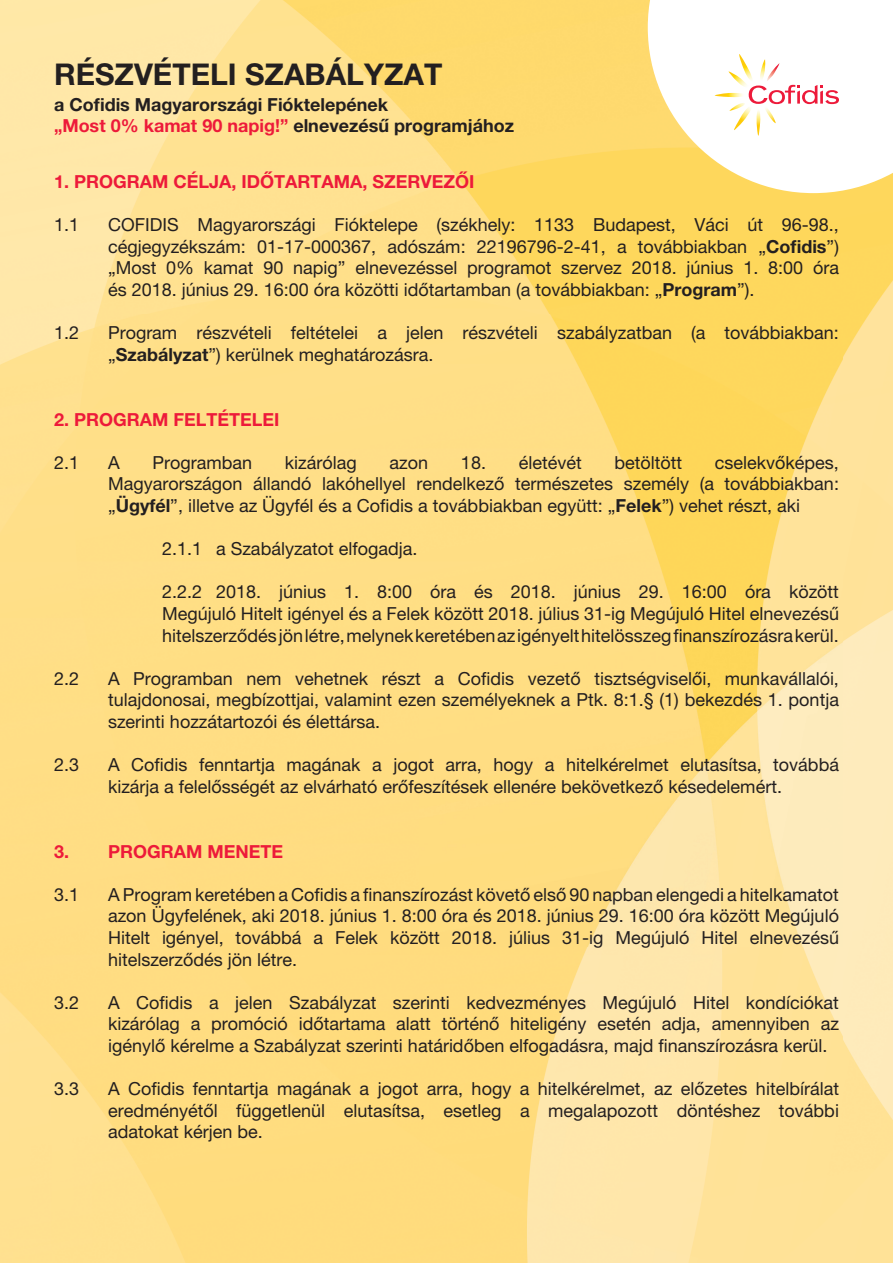
<style>
.page{position:relative;width:893px;height:1263px;background:#fff}
.page>*{position:absolute;margin:0;border:0;box-sizing:border-box;transform-origin:0 0}
.t1{font:700 30px "Helvetica Neue LT Pro";color:#231f20}
.t2{font:18px/21.6px "Helvetica Neue LT Pro";color:#231f20;text-align:justify}
.t3{font:700 18px/21.6px "Helvetica Neue LT Pro";color:#231f20}
.t4{font:700 18px "Helvetica Neue LT Pro";color:#ed1a3a}
.s1{color:#ed1a3a}
.s2{font-weight:700}
</style>
<div class="page">
<img style="left:0;top:0;width:893px;height:1263px">
<svg style="left:648px;top:0;width:245px;height:193px"></svg>
<img style="left:767px;top:63px;width:13px;height:18px">
<svg style="left:749px;top:81px;width:90px;height:23px"></svg>
<img style="left:756px;top:109px;width:4px;height:26px">
<img style="left:729px;top:103px;width:17px;height:8px">
<img style="left:728px;top:71px;width:21px;height:17px">
<img style="left:715px;top:93px;width:30px;height:4px">
<img style="left:764px;top:106px;width:12px;height:17px">
<img style="left:760px;top:59px;width:6px;height:23px">
<img style="left:739px;top:54px;width:14px;height:27px">
<img style="left:734px;top:106px;width:18px;height:24px">
<h1 class="t1" style="left:54px;top:64px;width:390px">RÉSZVÉTELI SZABÁLYZAT</h1>
<p class="t3" style="left:54px;top:95px;width:462px">a Cofidis Magyarországi Fióktelepének<br><span class="s1">„Most 0% kamat 90 napig!”</span> elnevezésű programjához</p>
<p class="t4" style="left:54px;top:175px;width:422px">1. PROGRAM CÉLJA, IDŐTARTAMA, SZERVEZŐI</p>
<p class="t2" style="left:54px;top:216px;width:27px">1.1</p>
<p class="t2" style="left:108px;top:216px;width:732px">COFIDIS Magyarországi Fióktelepe (székhely: 1133 Budapest, Váci út 96-98., cégjegyzékszám: 01-17-000367, adószám: 22196796-2-41, a továbbiakban „<span class="s2">Cofidis</span>”) „Most 0% kamat 90 napig” elnevezéssel programot szervez 2018. június 1. 8:00 óra és 2018. június 29. 16:00 óra közötti időtartamban (a továbbiakban: „<span class="s2">Program</span>”).</p>
<p class="t2" style="left:54px;top:324px;width:27px">1.2</p>
<p class="t2" style="left:108px;top:324px;width:732px">Program részvételi feltételei a jelen részvételi szabályzatban (a továbbiakban: „<span class="s2">Szabályzat</span>”) kerülnek meghatározásra.</p>
<p class="t4" style="left:54px;top:413px;width:227px">2. PROGRAM FELTÉTELEI</p>
<p class="t2" style="left:54px;top:453px;width:27px">2.1</p>
<p class="t2" style="left:108px;top:453px;width:13px">A</p>
<p class="t2" style="left:152px;top:453px;width:101px">Programban</p>
<p class="t2" style="left:285px;top:453px;width:73px">kizárólag</p>
<p class="t2" style="left:390px;top:453px;width:40px">azon</p>
<p class="t2" style="left:461px;top:453px;width:122px">18. életévét</p>
<p class="t2" style="left:614px;top:453px;width:69px">betöltött</p>
<p class="t2" style="left:108px;top:453px;width:732px;text-indent:607px">cselekvőképes, Magyarországon állandó lakóhellyel rendelkező természetes személy (a továbbiakban: „<span class="s2">Ügyfél</span>”, illetve az Ügyfél és a Cofidis a továbbiakban együtt: „<span class="s2">Felek</span>”) vehet részt, aki</p>
<p class="t2" style="left:162px;top:540px;width:257px">2.1.1 a Szabályzatot elfogadja.</p>
<p class="t2" style="left:162px;top:583px;width:678px">2.2.2 2018. június 1. 8:00 óra és 2018. június 29. 16:00 óra között Megújuló Hitelt igényel és a Felek között 2018. július 31-ig Megújuló Hitel elnevezésű hitelszerződés jön létre, melynek keretében az igényelt hitelösszeg finanszírozásra kerül.</p>
<p class="t2" style="left:54px;top:669px;width:27px">2.2</p>
<p class="t2" style="left:108px;top:669px;width:732px">A Programban nem vehetnek részt a Cofidis vezető tisztségviselői, munkavállalói, tulajdonosai, megbízottjai, valamint ezen személyeknek a Ptk. 8:1.§ (1) bekezdés 1. pontja szerinti hozzátartozói és élettársa.</p>
<p class="t2" style="left:54px;top:756px;width:27px">2.3</p>
<p class="t2" style="left:108px;top:756px;width:732px">A Cofidis fenntartja magának a jogot arra, hogy a hitelkérelmet elutasítsa, továbbá kizárja a felelősségét az elvárható erőfeszítések ellenére bekövetkező késedelemért.</p>
<p class="t4" style="left:54px;top:845px;width:230px">3. PROGRAM MENETE</p>
<p class="t2" style="left:54px;top:885px;width:27px">3.1</p>
<p class="t2" style="left:108px;top:885px;width:732px">A Program keretében a Cofidis a finanszírozást követő első 90 napban elengedi a hitelkamatot azon Ügyfelének, aki 2018. június 1. 8:00 óra és 2018. június 29. 16:00 óra között Megújuló Hitelt igényel, továbbá a Felek között 2018. július 31-ig Megújuló Hitel elnevezésű hitelszerződés jön létre.</p>
<p class="t2" style="left:54px;top:993px;width:27px">3.2</p>
<p class="t2" style="left:108px;top:993px;width:732px">A Cofidis a jelen Szabályzat szerinti kedvezményes Megújuló Hitel kondíciókat kizárólag a promóció időtartama alatt történő hiteligény esetén adja, amennyiben az igénylő kérelme a Szabályzat szerinti határidőben elfogadásra, majd finanszírozásra kerül.</p>
<p class="t2" style="left:54px;top:1080px;width:27px">3.3</p>
<p class="t2" style="left:108px;top:1080px;width:732px">A Cofidis fenntartja magának a jogot arra, hogy a hitelkérelmet, az előzetes hitelbírálat eredményétől függetlenül elutasítsa, esetleg a megalapozott döntéshez további adatokat kérjen be.</p>
</div>
